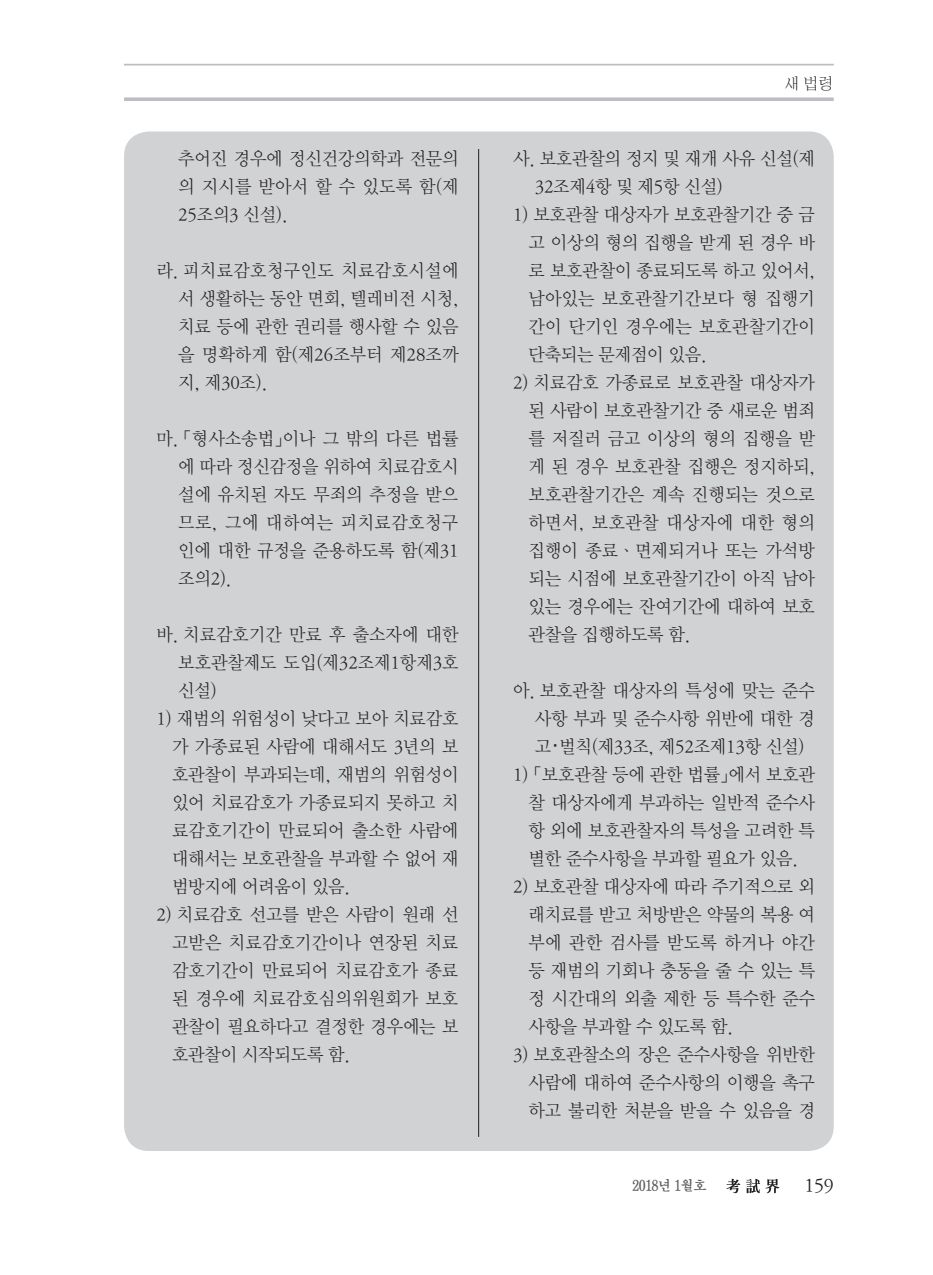
<style>
.page{position:relative;width:933px;height:1275px;background:#fff}
.page>*{position:absolute;margin:0;border:0;box-sizing:border-box;transform-origin:0 0}
.t1{font:19.25px "DX Nmu Std 30";color:#231f20;scale:.95 1}
.t2{font:18.38px/28px "DX Nmu Std 20";letter-spacing:-.01em;color:#231f20;text-align:justify;scale:.95 1}
.t3{font:15.75px "DX Shnm Std";color:#231f20;scale:.95 1}
.t4{font:14px "D Xmu Std 40";letter-spacing:-.05em;color:#5a5a5d;scale:.95 1}
.s1{font-family:"DX Mgo Std B"}
</style>
<div class="page">
<svg style="left:124px;top:97px;width:709px;height:4px;background:#c4c4c7"></svg>
<hr style="left:124px;top:64px;width:709px;height:2px;background:#bcbdc0">
<svg style="left:726px;top:1179px;width:14px;height:14px"></svg>
<svg style="left:746px;top:1179px;width:33px;height:14px"></svg>
<div style="left:124px;top:131px;width:709px;height:1020px;background:#d1d2d4;border-radius:25px"></div>
<hr style="left:478px;top:149px;width:1px;height:988px;background:#231f20">
<p class="t2" style="left:178px;top:145px;width:296px">추어진 경우에 정신건강의학과 전문의 의 지시를 받아서 할 수 있도록 함(제 25조의3 신설).</p>
<p class="t2" style="left:178px;top:257px;width:296px;text-indent:-22px">라. 피치료감호청구인도 치료감호시설에 서 생활하는 동안 면회, 텔레비전 시청, 치료 등에 관한 권리를 행사할 수 있음 을 명확하게 함(제26조부터 제28조까 지, 제30조).</p>
<p class="t2" style="left:178px;top:425px;width:296px;text-indent:-22px">마. 「형사소송법」이나 그 밖의 다른 법률 에 따라 정신감정을 위하여 치료감호시 설에 유치된 자도 무죄의 추정을 받으 므로, 그에 대하여는 피치료감호청구 인에 대한 규정을 준용하도록 함(제31 조의2).</p>
<p class="t2" style="left:178px;top:621px;width:296px;text-indent:-22px">바. 치료감호기간 만료 후 출소자에 대한 보호관찰제도 도입(제32조제1항제3호 신설)</p>
<p class="t2" style="left:172px;top:705px;width:303px;text-indent:-15px">1) 재범의 위험성이 낮다고 보아 치료감호 가 가종료된 사람에 대해서도 3년의 보 호관찰이 부과되는데, 재범의 위험성이 있어 치료감호가 가종료되지 못하고 치 료감호기간이 만료되어 출소한 사람에 대해서는 보호관찰을 부과할 수 없어 재 범방지에 어려움이 있음.</p>
<p class="t2" style="left:172px;top:901px;width:303px;text-indent:-15px">2) 치료감호 선고를 받은 사람이 원래 선 고받은 치료감호기간이나 연장된 치료 감호기간이 만료되어 치료감호가 종료 된 경우에 치료감호심의위원회가 보호 관찰이 필요하다고 결정한 경우에는 보 호관찰이 시작되도록 함.</p>
<p class="t3" style="left:784px;top:76px;width:53px">새 법령</p>
<p class="t2" style="left:535px;top:145px;width:296px;text-indent:-22px">사. 보호관찰의 정지 및 재개 사유 신설(제<br>32조제4항 및 제5항 신설)</p>
<p class="t2" style="left:528px;top:201px;width:303px;text-indent:-15px">1) 보호관찰 대상자가 보호관찰기간 중 금 고 이상의 형의 집행을 받게 된 경우 바 로 보호관찰이 종료되도록 하고 있어서, 남아있는 보호관찰기간보다 형 집행기 간이 단기인 경우에는 보호관찰기간이 단축되는 문제점이 있음.</p>
<p class="t2" style="left:528px;top:369px;width:303px;text-indent:-15px">2) 치료감호 가종료로 보호관찰 대상자가 된 사람이 보호관찰기간 중 새로운 범죄 를 저질러 금고 이상의 형의 집행을 받 게 된 경우 보호관찰 집행은 정지하되, 보호관찰기간은 계속 진행되는 것으로 하면서, 보호관찰 대상자에 대한 형의 집행이 종료ㆍ면제되거나 또는 가석방 되는 시점에 보호관찰기간이 아직 남아 있는 경우에는 잔여기간에 대하여 보호 관찰을 집행하도록 함.</p>
<p class="t2" style="left:535px;top:677px;width:296px;text-indent:-22px">아. 보호관찰 대상자의 특성에 맞는 준수 사항 부과 및 준수사항 위반에 대한 경 고<span class="s1">·</span>벌칙(제33조, 제52조제13항 신설)</p>
<p class="t2" style="left:528px;top:761px;width:303px;text-indent:-15px">1) 「보호관찰 등에 관한 법률」에서 보호관 찰 대상자에게 부과하는 일반적 준수사 항 외에 보호관찰자의 특성을 고려한 특 별한 준수사항을 부과할 필요가 있음.</p>
<p class="t2" style="left:528px;top:873px;width:303px;text-indent:-15px">2) 보호관찰 대상자에 따라 주기적으로 외 래치료를 받고 처방받은 약물의 복용 여 부에 관한 검사를 받도록 하거나 야간 등 재범의 기회나 충동을 줄 수 있는 특 정 시간대의 외출 제한 등 특수한 준수 사항을 부과할 수 있도록 함.</p>
<p class="t2" style="left:528px;top:1041px;width:303px;text-indent:-15px">3) 보호관찰소의 장은 준수사항을 위반한 사람에 대하여 준수사항의 이행을 촉구 하고 불리한 처분을 받을 수 있음을 경</p>
<p class="t4" style="left:632px;top:1179px;width:80px">2018년 1월호</p>
<p class="t1" style="left:804px;top:1176px;width:32px">159</p>
</div>
